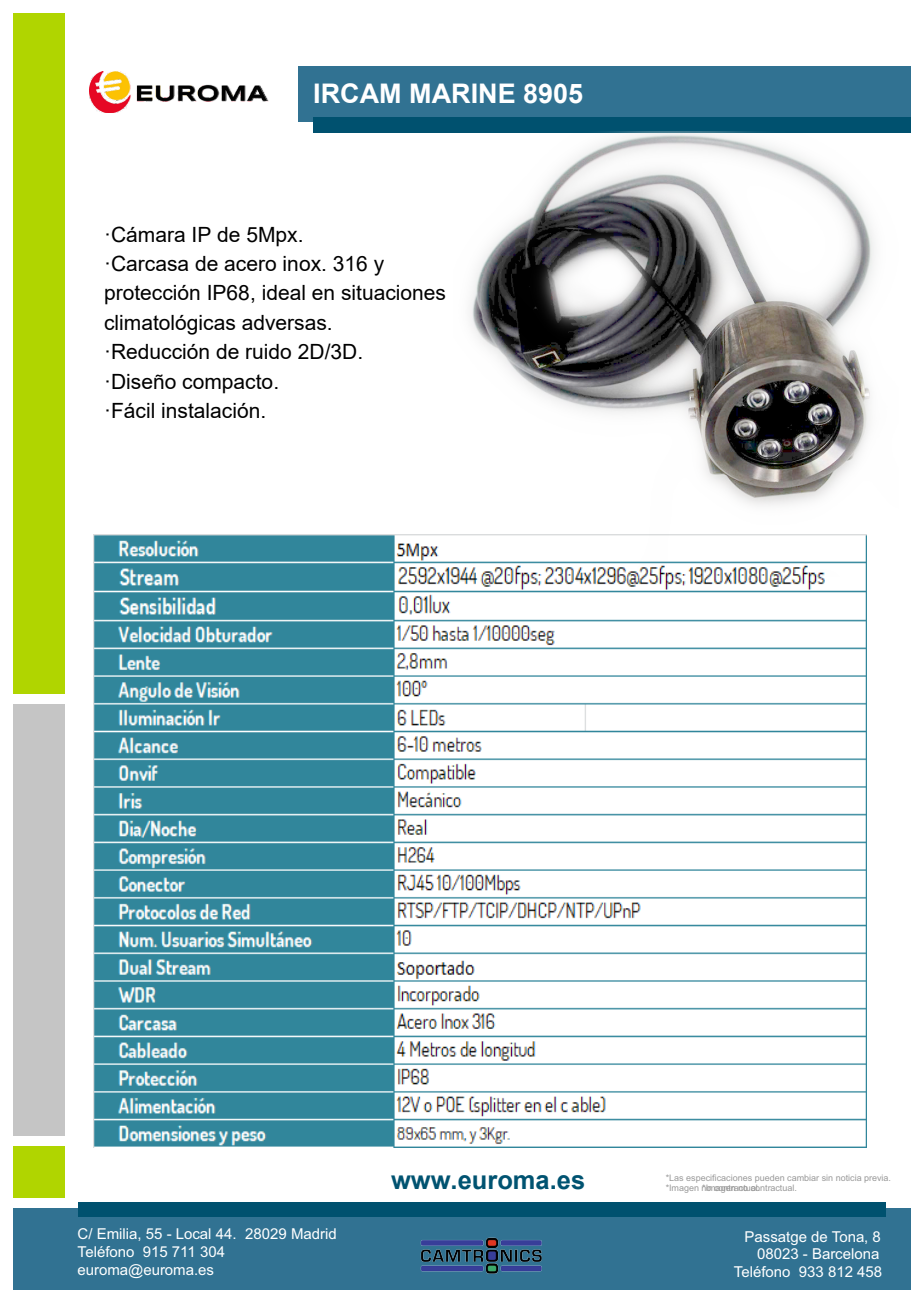
<style>
.page{position:relative;width:920px;height:1290px;background:#fff}
.page>*{position:absolute;margin:0;border:0;box-sizing:border-box;transform-origin:0 0}
.t1{font:700 27px "Arial";color:#fff}
.t2{font:700 25.5px "Arial";color:#005371}
.t3{font:21px/29.4px "Arial";color:#000}
.t4{font:15px/18px "Arial";color:#fff}
.t5{font:9px/10.8px "Arial";color:#999}
</style>
<div class="page">
<img style="left:89px;top:72px;width:180px;height:41px">
<div style="left:14px;top:1208px;width:897px;height:82px;background:#317292"></div>
<div style="left:78px;top:1202px;width:807px;height:15px;background:#00516f"></div>
<div style="left:14px;top:13px;width:51px;height:681px;background:#b0d500"></div>
<div style="left:14px;top:1146px;width:51px;height:51px;background:#b0d500"></div>
<div style="left:14px;top:704px;width:51px;height:432px;background:#c5c5c5"></div>
<div style="left:299px;top:66px;width:612px;height:55px;background:#317292"></div>
<div style="left:313px;top:117px;width:598px;height:16px;background:#00516f"></div>
<img style="left:93px;top:534px;width:773px;height:614px">
<img style="left:454px;top:132px;width:420px;height:445px">
<p class="t1" style="left:313px;top:75px;width:272px">IRCAM MARINE 8905</p>
<p class="t3" style="left:104px;top:219px;width:344px">·Cámara IP de 5Mpx.<br>·Carcasa de acero inox. 316 y protección IP68, ideal en situaciones climatológicas adversas.<br>·Reducción de ruido 2D/3D.<br>·Diseño compacto.<br>·Fácil instalación.</p>
<p class="t4" style="left:78px;top:1226px;width:261px">C/ Emilia, 55 - Local 44. 28029 Madrid<br>Teléfono 915 711 304 euroma@euroma.es</p>
<p class="t2" style="left:391px;top:1162px;width:196px">www.euroma.es</p>
<p class="t5" style="left:666px;top:1173px;width:227px">*Las especificaciones pueden cambiar sin noticia previa. *Imagen no contractual.</p>
<p class="t5" style="left:702px;top:1184px;width:96px">*Imagen no contractual.</p>
<p class="t4" style="left:734px;top:1229px;width:150px;line-height:17.4px;text-align:right">Passatge de Tona, 8<br>08023 - Barcelona<br>Teléfono 933 812 458</p>
<p class="t4" style="left:757px;top:1262px;width:150px">Teléfono 933 812 458</p>
</div>
